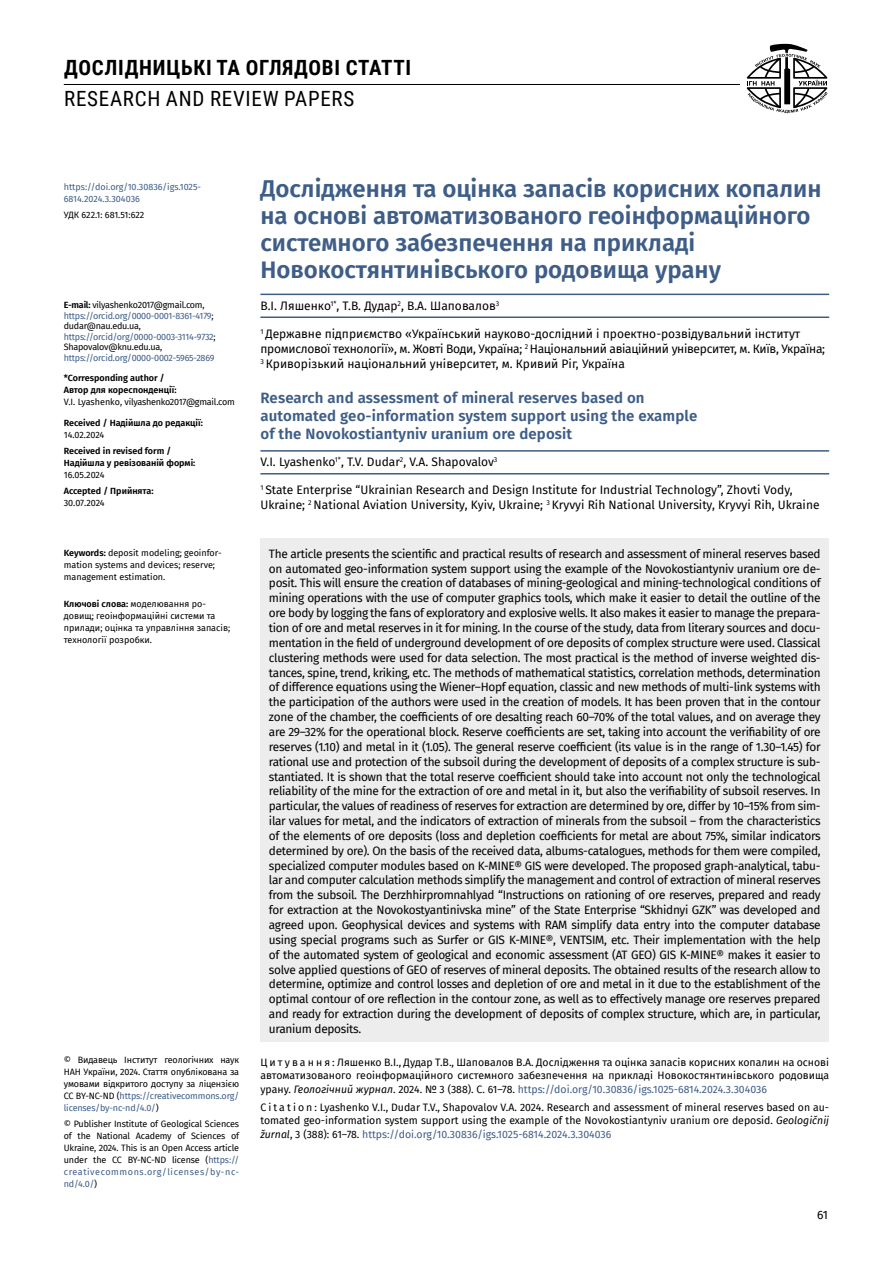
<style>
.page{position:relative;width:893px;height:1263px;background:#fff}
.page>*{position:absolute;margin:0;border:0;box-sizing:border-box;transform-origin:0 0}
.t1{font:600 24px/27px "Fira Sans";color:#3e5d87}
.t2{font:700 21px "Roboto Condensed";letter-spacing:.035em;color:#000}
.t3{font:21px "Roboto Condensed";letter-spacing:.035em;color:#000}
.t4{font:600 15px/18px "Fira Sans";letter-spacing:.01em;color:#3e5d87}
.t5{font:12px/15px "Fira Sans";color:#000}
.t6{font:11.85px/14.9px "Fira Sans";letter-spacing:-.025em;color:#000;text-align:justify}
.t7{font:10.5px/13.5px "Fira Sans";color:#000;text-align:justify}
.t8{font:9px/12px "Fira Sans";color:#000}
.t9{font:9px/10.5px "Fira Sans";letter-spacing:-.025em;color:#3e5d87}
.t10{font:600 9px/12px "Fira Sans";color:#000}
.t11{font:9px/12px "Fira Sans";color:#3e5d87}
.t12{font:9px "Fira Sans";letter-spacing:-.025em;color:#000}
.s1{font-weight:600;color:#000}
.s2{color:#000}
.s3{font-weight:600}
.s4{color:#3e5d87}
.s5{font-style:italic}
</style>
<div class="page">
<svg style="left:747px;top:44px;width:81px;height:69px"></svg>
<hr style="left:64px;top:84px;width:676px;height:1px;background:#000">
<hr style="left:260px;top:316px;width:569px;height:2px;background:#3e5d87">
<hr style="left:260px;top:294px;width:569px;height:1px;background:#3e5d87">
<hr style="left:260px;top:473px;width:569px;height:1px;background:#3e5d87">
<hr style="left:260px;top:450px;width:569px;height:2px;background:#3e5d87">
<div style="left:260px;top:538px;width:569px;height:503px;background:#ededed"></div>
<h2 class="t2" style="left:64px;top:53px;width:349px">ДОСЛІДНИЦЬКІ ТА ОГЛЯДОВІ СТАТТІ</h2>
<h2 class="t3" style="left:64px;top:83px;width:292px">RESEARCH AND REVIEW PAPERS</h2>
<p class="t11" style="left:64px;top:181px;width:139px">https://doi.org/10.30836/igs.1025-<br>6814.2024.3.304036</p>
<p class="t8" style="left:64px;top:209px;width:82px">УДК 622.1: 681.51:622</p>
<p class="t9" style="left:64px;top:300px;width:153px"><span class="s1">E-mail:</span> <span class="s2">vilyashenko2017@gmail.com, </span>https://orcid.org/0000-0001-8361-4179<span class="s2">; dudar@nau.edu.ua, </span>https://orcid/org/0000-0003-3114-9732<span class="s2">; Shapovalov@knu.edu.ua,</span></p>
<p class="t9" style="left:64px;top:352px;width:152px">https://orcid.org/0000-0002-5965-2869</p>
<p class="t10" style="left:64px;top:372px;width:114px">*Corresponding author /<br>Автор для кореспонденції:</p>
<p class="t12" style="left:64px;top:395px;width:173px">V.І. Lyashenko, vilyashenko2017@gmail.com</p>
<p class="t10" style="left:64px;top:416px;width:141px">Received / Надійшла до редакції:</p>
<p class="t8" style="left:64px;top:428px;width:42px">14.02.2024</p>
<p class="t10" style="left:64px;top:444px;width:133px">Received in revised form /<br>Надійшла у ревізованій формі:</p>
<p class="t8" style="left:64px;top:469px;width:42px">16.05.2024</p>
<p class="t10" style="left:64px;top:485px;width:91px">Accepted / Прийнята:</p>
<p class="t8" style="left:64px;top:497px;width:42px">30.07.2024</p>
<p class="t8" style="left:64px;top:546px;width:159px"><span class="s3">Keywords:</span> deposit modeling; geoinfor&shy;mation systems and devices; reserve; management estimation.</p>
<p class="t8" style="left:64px;top:598px;width:168px"><span class="s3">Ключові слова:</span> моделювання ро&shy;довищ; геоінформаційні системи та прилади; оцінка та управління запасів; технології розробки.</p>
<p class="t8" style="left:64px;top:1053px;width:177px;text-align:justify">© Видавець Інститут геологічних наук НАН України, 2024. Стаття опублікована за умовами відкритого доступу за ліцензією CC BY-NC-ND (<span class="s4">https://creativecommons.org/ licenses/by-nc-nd/4.0/</span>)</p>
<p class="t8" style="left:64px;top:1117px;width:177px;text-align:justify">© Publisher Institute of Geological Sciences of the National Academy of Sciences of Ukraine, 2024. This is an Open Access article under the CC BY-NC-ND license (<span class="s4">https:// creativecommons.org/licenses/by-nc&shy;nd/4.0/</span>)</p>
<h1 class="t1" style="left:260px;top:173px;width:563px">Дослідження та оцінка запасів корисних копалин на основі автоматизованого геоінформаційного системного забезпечення на прикладі Новокостянтинівського родовища урану</h1>
<p class="t5" style="left:260px;top:298px;width:240px">В.І. Ляшенко<sup>1*</sup>, Т.В. Дудар<sup>2</sup>, В.А. Шаповалов<sup>3</sup></p>
<p class="t5" style="left:260px;top:326px;width:566px"><sup>1</sup> Державне підприємство «Український науково-дослідний і проектно-розвідувальний інститут промислової технології», м. Жовті Води, Україна; <sup>2</sup> Національний авіаційний університет, м. Київ, Україна;<br><sup>3</sup> Криворізький національний університет, м. Кривий Ріг, Україна</p>
<p class="t4" style="left:260px;top:387px;width:438px">Research and assessment of mineral reserves based on automated geo-information system support using the example of the Novokostiantyniv uranium ore deposit</p>
<p class="t5" style="left:260px;top:454px;width:238px">V.І. Lyashenko<sup>1*</sup>, T.V. Dudar<sup>2</sup>, V.A. Shapovalov<sup>3</sup></p>
<p class="t5" style="left:260px;top:482px;width:561px"><sup>1</sup> State Enterprise “Ukrainian Research and Design Institute for Industrial Technology”, Zhovti Vody,<br>Ukraine; <sup>2</sup> National Aviation University, Kyiv, Ukraine; <sup>3</sup> Kryvyi Rih National University, Kryvyi Rih, Ukraine</p>
<p class="t6" style="left:269px;top:546px;width:553px">The article presents the scientific and practical results of research and assessment of mineral reserves based on automated geo-information system support using the example of the Novokostiantyniv uranium ore de&shy;posit. This will ensure the creation of databases of mining-geological and mining-technological conditions of mining operations with the use of computer graphics tools, which make it easier to detail the outline of the ore body by logging the fans of exploratory and explosive wells. It also makes it easier to manage the prepara&shy;tion of ore and metal reserves in it for mining. In the course of the study, data from literary sources and docu&shy;mentation in the field of underground development of ore deposits of complex structure were used. Classical clustering methods were used for data selection. The most practical is the method of inverse weighted dis&shy;tances, spine, trend, kriking, etc. The methods of mathematical statistics, correlation methods, determination of difference equations using the Wiener–Hopf equation, classic and new methods of multi-link systems with the participation of the authors were used in the creation of models. It has been proven that in the contour zone of the chamber, the coefficients of ore desalting reach 60–70% of the total values, and on average they are 29–32% for the operational block. Reserve coefficients are set, taking into account the verifiability of ore reserves (1.10) and metal in it (1.05). The general reserve coefficient (its value is in the range of 1.30–1.45) for rational use and protection of the subsoil during the development of deposits of a complex structure is sub&shy;stantiated. It is shown that the total reserve coefficient should take into account not only the technological reliability of the mine for the extraction of ore and metal in it, but also the verifiability of subsoil reserves. In particular, the values of readiness of reserves for extraction are determined by ore, differ by 10–15% from sim&shy;ilar values for metal, and the indicators of extraction of minerals from the subsoil – from the characteristics of the elements of ore deposits (loss and depletion coefficients for metal are about 75%, similar indicators determined by ore). On the basis of the received data, albums-catalogues, methods for them were compiled, specialized computer modules based on K-MINE® GIS were developed. The proposed graph-analytical, tabu&shy;lar and computer calculation methods simplify the management and control of extraction of mineral reserves from the subsoil. The Derzhhirpromnahlyad “Instructions on rationing of ore reserves, prepared and ready for extraction at the Novokostyantinivska mine” of the State Enterprise “Skhidnyi GZK” was developed and agreed upon. Geophysical devices and systems with RAM simplify data entry into the computer database using special programs such as Surfer or GIS K-MINE®, VENTSIM, etc. Their implementation with the help of the automated system of geological and economic assessment (AT GEO) GIS K-MINE® makes it easier to solve applied questions of GEO of reserves of mineral deposits. The obtained results of the research allow to determine, optimize and control losses and depletion of ore and metal in it due to the establishment of the optimal contour of ore reflection in the contour zone, as well as to effectively manage ore reserves prepared and ready for extraction during the development of deposits of complex structure, which are, in particular, uranium deposits.</p>
<p class="t7" style="left:260px;top:1055px;width:570px">Ц и т у в а н н я : Ляшенко В.І., Дудар Т.В., Шаповалов В.А. Дослідження та оцінка запасів корисних копалин на основі автоматизованого геоінформаційного системного забезпечення на прикладі Новокостянтинівського родовища урану. <span class="s5">Геологічний журнал</span>. 2024. № 3 (388). С. 61–78. <span class="s4">https://doi.org/10.30836/igs.1025-6814.2024.3.304036</span></p>
<p class="t7" style="left:260px;top:1100px;width:570px">C i t a t i o n : Lyashenko V.I., Dudar T.V., Shapovalov V.A. 2024. Research and assessment of mineral reserves based on au&shy;tomated geo-information system support using the example of the Novokostiantyniv uranium ore deposid. <span class="s5">Geologičnij žurnal</span>, 3 (388): 61–78. <span class="s4">https://doi.org/10.30836/igs.1025-6814.2024.3.304036</span></p>
<p class="t5" style="left:817px;top:1207px;width:13px">61</p>
</div>
